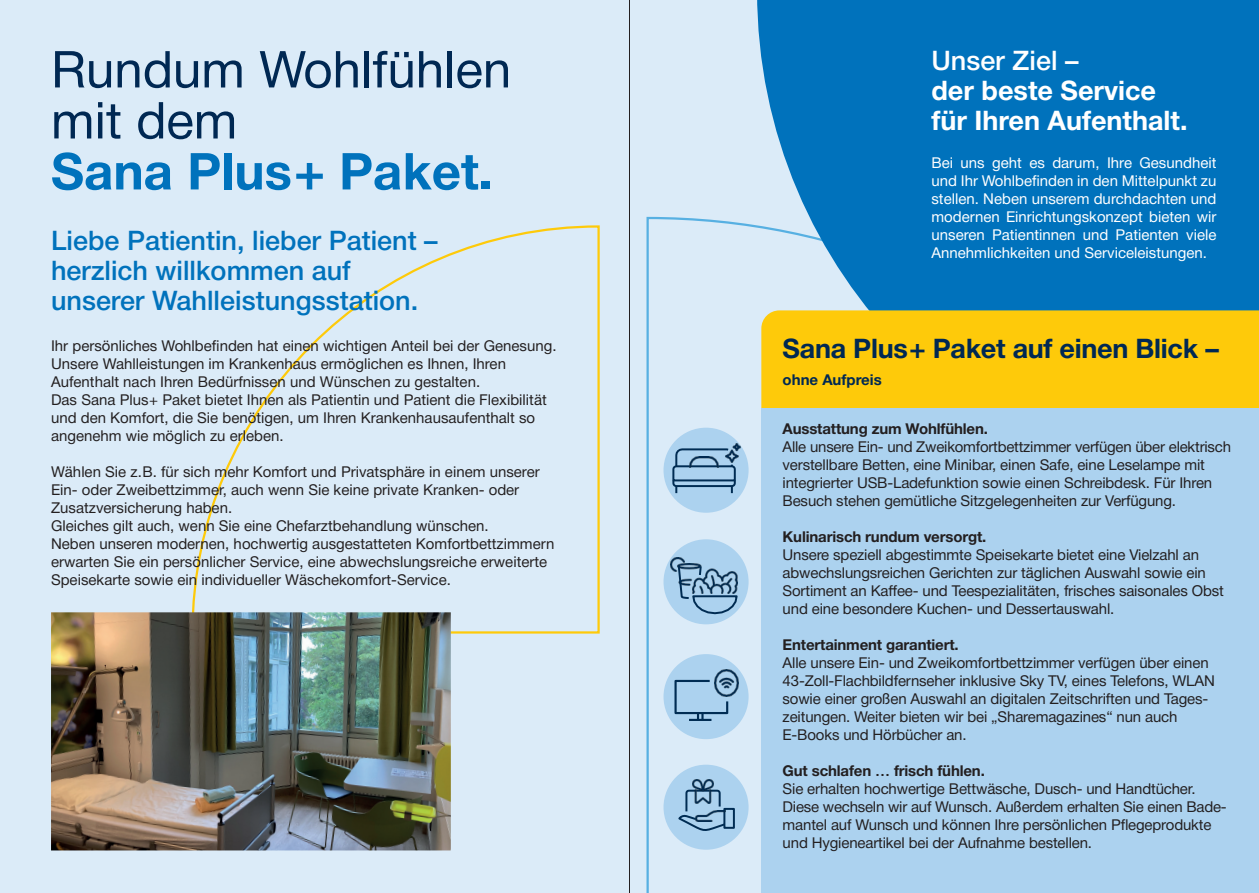
<style>
.page{position:relative;width:1259px;height:893px;background:#dbebf8}
.page>*{position:absolute;margin:0;border:0;box-sizing:border-box;transform-origin:0 0}
.t1{font:51px/51px "Helvetica Neue";color:#002853}
.t2{font:700 51px "Helvetica Neue";color:#0072bc}
.t3{font:500 27px/30px "Helvetica Neue";color:#0072bc}
.t4{font:700 27px/30px "Helvetica Neue";color:#fff}
.t5{font:700 27px "Helvetica Neue";letter-spacing:-.01em;color:#002853}
.t6{font:500 27px "Helvetica Neue";color:#fff}
.t7{font:15px/18px "Helvetica Neue";letter-spacing:-.01em;color:#231f20}
.t8{font:15px/18px "Helvetica Neue";color:#fff;text-align:justify}
.t9{font:700 15px "Helvetica Neue";letter-spacing:-.01em;color:#231f20}
.t10{font:700 15px "Helvetica Neue";color:#002853}
</style>
<div class="page">
<svg style="left:646px;top:216px;width:111px;height:677px"></svg>
<svg style="left:757px;top:0;width:502px;height:310px;background:#0f7ac0"></svg>
<svg style="left:192px;top:225px;width:408px;height:409px"></svg>
<img style="left:51px;top:612px;width:400px;height:238px">
<div style="left:761px;top:310px;width:498px;height:98px;background:#feca0a"></div>
<div style="left:761px;top:408px;width:498px;height:485px;background:#acd2ef"></div>
<div style="left:663px;top:428px;width:85px;height:85px;background:#acd2ef;border-radius:50%"></div>
<div style="left:663px;top:539px;width:85px;height:85px;background:#acd2ef;border-radius:50%"></div>
<div style="left:663px;top:654px;width:85px;height:85px;background:#acd2ef;border-radius:50%"></div>
<div style="left:663px;top:765px;width:85px;height:85px;background:#acd2ef;border-radius:50%"></div>
<div style="left:723px;top:808px;width:12px;height:21px;border:2px solid #002c53"></div>
<svg style="left:678px;top:789px;width:49px;height:42px"></svg>
<img style="left:692px;top:780px;width:22px;height:24px">
<img style="left:685px;top:563px;width:14px;height:1px">
<svg style="left:676px;top:564px;width:63px;height:51px"></svg>
<img style="left:670px;top:557px;width:15px;height:14px">
<svg style="left:674px;top:679px;width:55px;height:41px"></svg>
<hr style="left:689px;top:719px;width:22px;height:2px;background:#002c53">
<img style="left:714px;top:669px;width:24px;height:27px">
<svg style="left:672px;top:448px;width:64px;height:45px"></svg>
<img style="left:690px;top:457px;width:28px;height:10px">
<img style="left:725px;top:444px;width:15px;height:18px">
<hr style="left:629px;top:0;width:1px;height:893px;background:#231f20">
<h1 class="t1" style="left:51px;top:47px;width:462px">Rundum Wohlfühlen mit dem</h1>
<h1 class="t2" style="left:51px;top:131px;width:443px">Sana Plus + Paket.</h1>
<h2 class="t3" style="left:51px;top:223px;width:388px">Liebe Patientin, lieber Patient – herzlich willkommen auf unserer Wahlleistungsstation.</h2>
<p class="t7" style="left:51px;top:338px;width:507px">Ihr persönliches Wohlbefinden hat einen wichtigen Anteil bei der Genesung.<br>Unsere Wahlleistungen im Krankenhaus ermöglichen es Ihnen, Ihren Aufenthalt nach Ihren Bedürfnissen und Wünschen zu gestalten.<br>Das Sana Plus + Paket bietet Ihnen als Patientin und Patient die Flexibilität und den Komfort, die Sie benötigen, um Ihren Krankenhausaufenthalt so angenehm wie möglich zu erleben.</p>
<p class="t7" style="left:51px;top:464px;width:505px">Wählen Sie z. B. für sich mehr Komfort und Privatsphäre in einem unserer Ein- oder Zweibettzimmer, auch wenn Sie keine private Kranken- oder Zusatzversicherung haben.<br>Gleiches gilt auch, wenn Sie eine Chefarztbehandlung wünschen.<br>Neben unseren modernen, hochwertig ausgestatteten Komfortbettzimmern erwarten Sie ein persönlicher Service, eine abwechslungsreiche erweiterte Speisekarte sowie ein individueller Wäschekomfort-Service.</p>
<h2 class="t6" style="left:931px;top:39px;width:149px">Unser Ziel –</h2>
<h2 class="t4" style="left:931px;top:76px;width:258px">der beste Service für Ihren Aufenthalt.</h2>
<p class="t8" style="left:931px;top:155px;width:286px">Bei uns geht es darum, Ihre Gesundheit und Ihr Wohlbefinden in den Mittelpunkt zu stellen. Neben unserem durchdachten und modernen Einrichtungskonzept bieten wir unseren Patientinnen und Patienten viele Annehmlichkeiten und Serviceleistungen.</p>
<h2 class="t5" style="left:782px;top:328px;width:438px">Sana Plus + Paket auf einen Blick –</h2>
<p class="t10" style="left:782px;top:368px;width:101px">ohne Aufpreis</p>
<p class="t9" style="left:782px;top:417px;width:207px">Ausstattung zum Wohlfühlen.</p>
<p class="t7" style="left:782px;top:438px;width:450px">Alle unsere Ein- und Zweikomfortbettzimmer verfügen über elektrisch verstellbare Betten, eine Minibar, einen Safe, eine Leselampe mit integrierter USB-Ladefunktion sowie einen Schreibdesk. Für Ihren Besuch stehen gemütliche Sitzgelegenheiten zur Verfügung.</p>
<p class="t9" style="left:782px;top:525px;width:205px">Kulinarisch rundum versorgt.</p>
<p class="t7" style="left:782px;top:546px;width:443px">Unsere speziell abgestimmte Speisekarte bietet eine Vielzahl an abwechslungsreichen Gerichten zur täglichen Auswahl sowie ein Sortiment an Kaffee- und Teespezialitäten, frisches saisonales Obst und eine besondere Kuchen- und Dessertauswahl.</p>
<p class="t9" style="left:782px;top:633px;width:178px">Entertainment garantiert.</p>
<p class="t7" style="left:782px;top:654px;width:434px">Alle unsere Ein- und Zweikomfortbettzimmer verfügen über einen 43-Zoll-Flachbildfernseher inklusive Sky TV, eines Telefons, WLAN sowie einer großen Auswahl an digitalen Zeitschriften und Tages&shy;zeitungen. Weiter bieten wir bei „Sharemagazines“ nun auch E-Books und Hörbücher an.</p>
<p class="t9" style="left:782px;top:759px;width:204px">Gut schlafen … frisch fühlen.</p>
<p class="t7" style="left:782px;top:780px;width:445px">Sie erhalten hochwertige Bettwäsche, Dusch- und Handtücher.<br>Diese wechseln wir auf Wunsch. Außerdem erhalten Sie einen Bade&shy;mantel auf Wunsch und können Ihre persönlichen Pflegeprodukte und Hygieneartikel bei der Aufnahme bestellen.</p>
</div>
